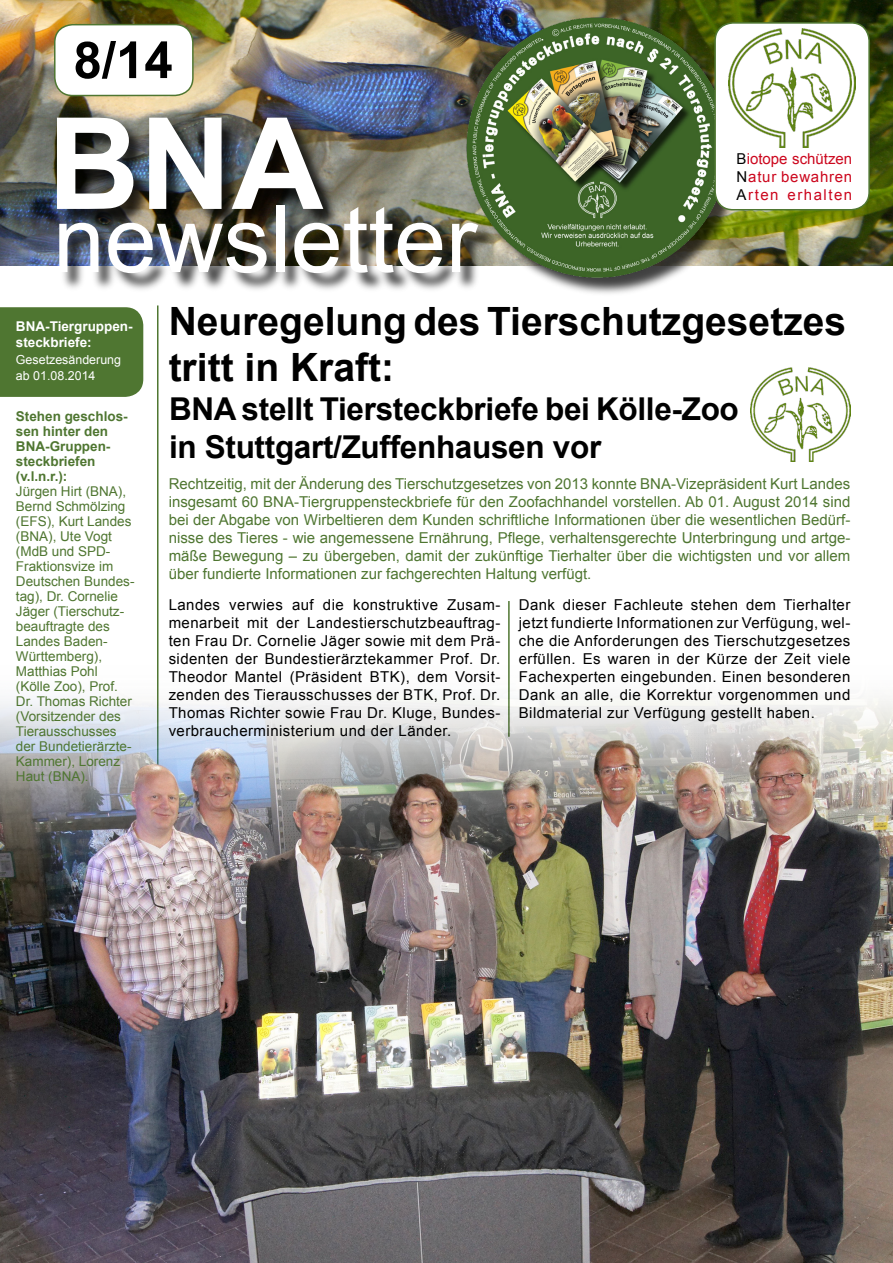
<style>
.page{position:relative;width:893px;height:1263px;background:#fff}
.page>*{position:absolute;margin:0;border:0;box-sizing:border-box;transform-origin:0 0}
.t1{font:700 127.5px "Arial";color:#fff}
.t2{font:93px "Arial";color:#fff}
.t3{font:700 51px "Arial";color:#000}
.t4{font:700 39px/46.8px "Arial";color:#000}
.t5{font:700 31.5px/37.8px "Arial";letter-spacing:-.01em;color:#000}
.t6{font:15px/18px "Arial";letter-spacing:.03em;color:#000;text-align:justify}
.t7{font:15px/18px "Arial";color:#4f7631;text-align:justify}
.t8{font:15px/18px "Arial";letter-spacing:.05em;color:#cc071e;text-align:justify}
.t9{font:13.5px/15px "Arial";color:#4f7631}
.t10{font:700 13.5px/15px "Arial";color:#4f7631}
.t11{font:700 13.5px/16.5px "Arial";color:#fff}
.t12{font:12.45px/16.5px "Arial";color:#fff}
.s1{color:#000}
</style>
<div class="page">
<img style="left:0;top:0;width:893px;height:266px">
<div style="left:467px;top:18px;width:280px;height:280px;background:#000;opacity:.75"></div>
<img style="left:462px;top:12px;width:269px;height:269px">
<hr style="left:157px;top:305px;width:1px;height:533px;background:#4f7631">
<hr style="left:508px;top:601px;width:2px;height:136px;background:#4f7631">
<img style="left:0;top:655px;width:893px;height:608px">
<div style="left:55px;top:25px;width:138px;height:71px;background:#fff;border-radius:18px"></div>
<div style="left:54px;top:24px;width:140px;height:72px;border:2px solid #4f7631;border-radius:18px"></div>
<div style="left:58px;top:118px;width:284px;height:111px;background:#000;opacity:.75"></div>
<div style="left:60px;top:206px;width:438px;height:87px;background:#000;opacity:.75"></div>
<div style="left:0;top:307px;width:143px;height:90px;background:#4f7631"></div>
<div style="left:715px;top:23px;width:154px;height:187px;background:#fff;border-radius:18px"></div>
<div style="left:714px;top:22px;width:156px;height:188px;border:2px solid #4f7631;border-radius:18px"></div>
<img style="left:729px;top:28px;width:126px;height:119px">
<img style="left:751px;top:368px;width:99px;height:94px">
<h3 class="t3" style="left:74px;top:26px;width:101px">8/14</h3>
<h1 class="t1" style="left:48px;top:79px;width:278px">BNA</h1>
<h2 class="t2" style="left:53px;top:178px;width:425px">newsletter</h2>
<h3 class="t4" style="left:169px;top:299px;width:679px">Neuregelung des Tierschutzgesetzes tritt in Kraft:</h3>
<p class="t8" style="left:737px;top:149px;width:117px"><span class="s1">B</span>iotope schützen <span class="s1">N</span>atur bewahren <span class="s1">A</span>rten erhalten</p>
<p class="t11" style="left:16px;top:318px;width:118px">BNA-Tiergruppen&shy;steckbriefe:</p>
<p class="t12" style="left:16px;top:351px;width:107px">Gesetzesänderung ab 01.08.2014</p>
<p class="t10" style="left:16px;top:409px;width:113px">Stehen geschlos&shy;sen hinter den<br>BNA-Gruppen&shy;steckbriefen (v.l.n.r.):</p>
<p class="t9" style="left:16px;top:484px;width:120px">Jürgen Hirt (BNA),<br>Bernd Schmölzing (EFS), Kurt Landes (BNA), Ute Vogt (MdB und SPD-<br>Fraktionsvize im<br>Deutschen Bundes&shy;tag), Dr. Cornelie<br>Jäger (Tierschutz&shy;beauftragte des<br>Landes Baden-<br>Württemberg),<br>Matthias Pohl (Kölle Zoo), Prof.<br>Dr. Thomas Richter (Vorsitzender des<br>Tierausschusses der Bundetierärzte-<br>Kammer), Lorenz<br>Haut (BNA).</p>
<h3 class="t5" style="left:169px;top:391px;width:571px">BNA stellt Tiersteckbriefe bei Kölle-Zoo in Stuttgart/Zuffenhausen vor</h3>
<p class="t7" style="left:169px;top:475px;width:683px">Rechtzeitig, mit der Änderung des Tierschutzgesetzes von 2013 konnte BNA-Vizepräsident Kurt Landes insgesamt 60 BNA-Tiergruppensteckbriefe für den Zoofachhandel vorstellen. Ab 01. August 2014 sind bei der Abgabe von Wirbeltieren dem Kunden schriftliche Informationen über die wesentlichen Bedürf&shy;nisse des Tieres - wie angemessene Ernährung, Pflege, verhaltensgerechte Unterbringung und artge&shy;mäße Bewegung – zu übergeben, damit der zukünftige Tierhalter über die wichtigsten und vor allem über fundierte Informationen zur fachgerechten Haltung verfügt.</p>
<p class="t6" style="left:169px;top:596px;width:333px">Landes verwies auf die konstruktive Zusam&shy;menarbeit mit der Landestierschutzbeauftrag&shy;ten Frau Dr. Cornelie Jäger sowie mit dem Prä&shy;sidenten der Bundestierärztekammer Prof. Dr.<br>Theodor Mantel (Präsident BTK), dem Vorsit&shy;zenden des Tierausschusses der BTK, Prof. Dr.<br>Thomas Richter sowie Frau Dr. Kluge, Bundes&shy;verbraucherministerium und der Länder.</p>
<p class="t6" style="left:519px;top:596px;width:333px">Dank dieser Fachleute stehen dem Tierhalter jetzt fundierte Informationen zur Verfügung, wel&shy;che die Anforderungen des Tierschutzgesetzes erfüllen. Es waren in der Kürze der Zeit viele Fachexperten eingebunden. Einen besonderen Dank an alle, die Korrektur vorgenommen und Bildmaterial zur Verfügung gestellt haben.</p>
</div>
